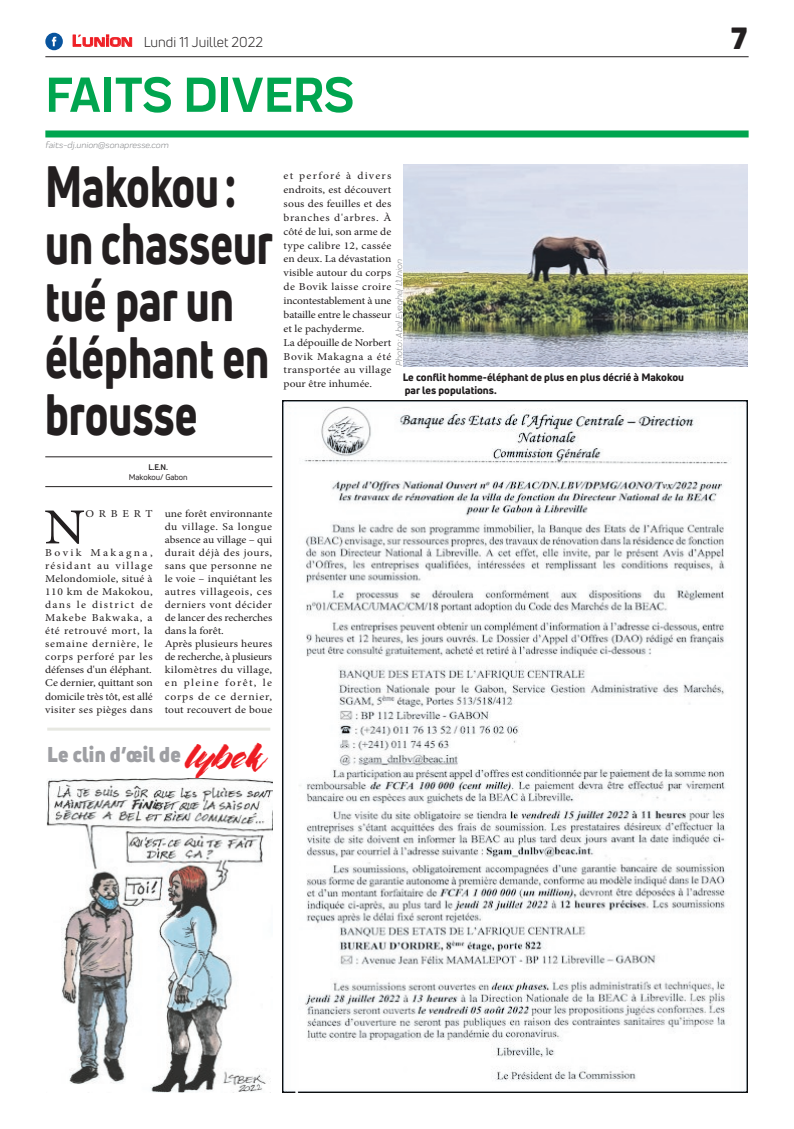
<style>
.page{position:relative;width:794px;height:1129px;background:#fff}
.page>*{position:absolute;margin:0;border:0;box-sizing:border-box;transform-origin:0 0}
.t1{font:800 57px/57px "Uni Neue";color:#231f20;scale:.75 1}
.t2{font:700 51px "Praktika";color:#00a54f}
.t3{font:50.5px "Minion Pro";color:#231f20;scale:1.1 1}
.t4{font:900 30px "Uni Neue";color:#231f20}
.t5{font:900 21px "Uni Neue";letter-spacing:.01em;color:#9e9fa3;scale:.93 1}
.t6{font:14px "Uni Neue";color:#231f20}
.t7{font:10.5px/13px "Minion Pro";letter-spacing:.01em;color:#231f20;scale:1.1 1}
.t8{font:800 10.5px/12.6px "Uni Neue";color:#231f20}
.t9{font:italic 9px "Praktika";color:#818386}
.t10{font:8px "Uni Neue";color:#231f20}
.t11{font:700 8px "Uni Neue";color:#231f20}
.s1{font-family:"Eurostile";font-weight:600;font-size:15px;color:#ee1d23}
.s2{font-family:"Eurostile";font-weight:600;font-size:11.4px;color:#ee1d23}
.s3{font-family:"The Flower City";font-weight:400;font-size:37.7px;color:#ee1d23}
</style>
<div class="page">
<hr style="left:45px;top:56px;width:703px;height:1px;background:#231f20">
<div style="left:45px;top:130px;width:703px;height:7px;background:#00a54f"></div>
<svg style="left:72px;top:34px;width:60px;height:13px"></svg>
<div style="left:45px;top:33px;width:18px;height:17px;background:#08549e;border-radius:50%"></div>
<svg style="left:52px;top:37px;width:4px;height:9px"></svg>
<img style="left:282px;top:400px;width:465px;height:691px">
<hr style="left:45px;top:486px;width:227px;height:1px;background:#231f20">
<hr style="left:45px;top:456px;width:227px;height:1px;background:#231f20">
<img style="left:403px;top:164px;width:344px;height:203px">
<hr style="left:47px;top:727px;width:223px;height:3px;background:#e7e8e2">
<img style="left:46px;top:778px;width:226px;height:313px">
<h3 class="t6" style="left:72px;top:33px;width:192px"><span class="s1">L</span><span class="s2">UNION</span> Lundi 11 Juillet 2022</h3>
<h2 class="t2" style="left:45px;top:54px;width:310px">FAITS DIVERS</h2>
<p class="t9" style="left:45px;top:139px;width:125px">faits-dj.union@sonapresse.com</p>
<h1 class="t1" style="left:45px;top:157px;width:305px">Makokou: un chasseur tué par un éléphant en brousse</h1>
<p class="t11" style="left:149px;top:462px;width:21px">L.E.N.</p>
<p class="t10" style="left:129px;top:472px;width:60px">Makokou/ Gabon</p>
<p class="t7" style="left:283px;top:169px;width:99px;line-height:13.9px">et perforé à divers endroits, est découvert sous des feuilles et des branches d'arbres. À côté de lui, son arme de type calibre 12, cassée en deux. La dévastation visible autour du corps de Bovik laisse croire incontestablement à une bataille entre le chasseur et le pachyderme.<br>La dépouille de Norbert<br>Bovik Makagna a été transportée au village pour être inhumée.</p>
<p class="t9" style="left:393px;top:366px;width:108px;rotate:-90deg">Photo : Abel Eyeghe/ L’Union</p>
<p class="t8" style="left:403px;top:371px;width:283px">Le conflit homme-éléphant de plus en plus décrié à Makokou par les populations.</p>
<h3 class="t3" style="left:44px;top:493px;width:39px">N</h3>
<p class="t7" style="left:85px;top:507px;width:63px">ORBERT</p>
<p class="t7" style="left:45px;top:546px;width:99px;text-align:justify">Bovik Makagna, résidant au village Melondomiole, situé à 110 km de Makokou, dans le district de Makebe Bakwaka, a été retrouvé mort, la semaine dernière, le corps perforé par les défenses d'un éléphant.<br>Ce dernier, quittant son domicile très tôt, est allé visiter ses pièges dans</p>
<p class="t7" style="left:165px;top:507px;width:99px">une forêt environnante du village. Sa longue absence au village – qui durait déjà des jours, sans que personne ne le voie – inquiétant les autres villageois, ces derniers vont décider de lancer des recherches dans la forêt.<br>Après plusieurs heures de recherche, à plusieurs kilomètres du village, en pleine forêt, le corps de ce dernier, tout recouvert de boue</p>
<h3 class="t5" style="left:47px;top:739px;width:232px">Le clin d’œil de <span class="s3">lybek</span></h3>
<h3 class="t4" style="left:731px;top:17px;width:18px">7</h3>
</div>
